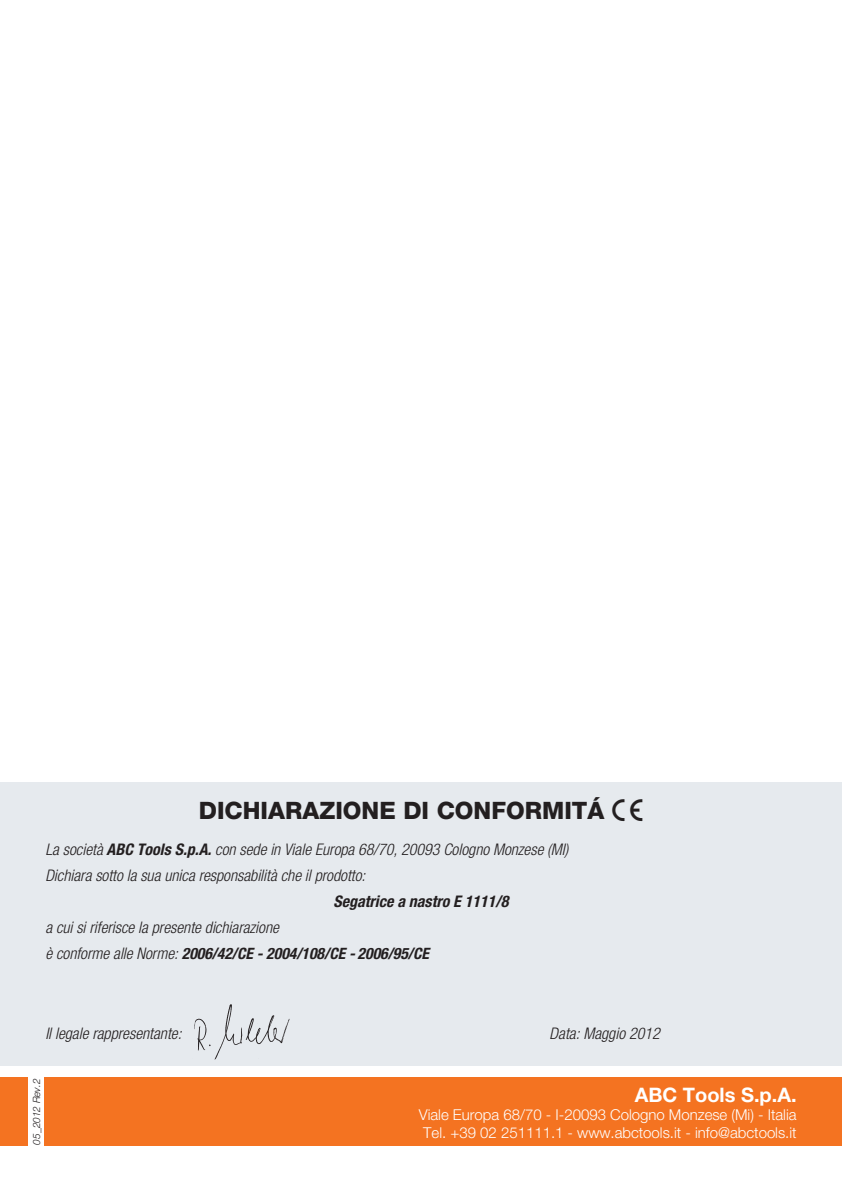
<style>
.page{position:relative;width:842px;height:1191px;background:#fff}
.page>*{position:absolute;margin:0;border:0;box-sizing:border-box;transform-origin:0 0}
.t1{font:800 24px "Helvetica Amos";color:#231f20}
.t2{font:700 20px "Helvetica Amos";color:#fff}
.t3{font:italic 300 16px "Helvetica Amos Cond";color:#231f20}
.t4{font:italic 700 16px "Helvetica Amos Cond";color:#231f20}
.t5{font:italic 700 15.6px "Helvetica Amos Cond";color:#231f20}
.t6{font:300 15px "Helvetica Amos";color:#fff}
.t7{font:italic 300 10px "Helvetica Amos";color:#231f20}
.s1{font-weight:700}
.s2{font-weight:300;font-size:16px}
</style>
<div class="page">
<div style="left:0;top:1077px;width:842px;height:68px;background:#f47321"></div>
<div style="left:28px;top:1069px;width:16px;height:85px;background:#fff"></div>
<div style="left:0;top:782px;width:842px;height:284px;background:#e6eaee"></div>
<img style="left:194px;top:1004px;width:96px;height:55px">
<p class="t1" style="left:199px;top:796px;width:407px">DICHIARAZIONE DI CONFORMITÁ</p>
<p class="t3" style="left:45px;top:840px;width:524px">La società <span class="s1">ABC Tools S.p.A.</span> con sede in Viale Europa 68/70, 20093 Cologno Monzese (MI)</p>
<p class="t3" style="left:45px;top:866px;width:321px">Dichiara sotto la sua unica responsabilità che il prodotto:</p>
<p class="t4" style="left:333px;top:892px;width:177px">Segatrice a nastro E 1111/8</p>
<p class="t3" style="left:45px;top:918px;width:235px">a cui si riferisce la presente dichiarazione</p>
<p class="t5" style="left:45px;top:944px;width:385px"><span class="s2">è conforme alle Norme:</span> 2006/42/CE - 2004/108/CE - 2006/95/CE</p>
<p class="t3" style="left:45px;top:1024px;width:138px">Il legale rappresentante:</p>
<p class="t3" style="left:550px;top:1024px;width:112px">Data: Maggio 2012</p>
<p class="t7" style="left:31px;top:1144px;width:67px;rotate:-90deg">05_2012 Rev.2</p>
<p class="t2" style="left:635px;top:1083px;width:163px">ABC Tools S.p.A.</p>
<p class="t6" style="left:419px;top:1105px;width:379px">Viale Europa 68/70 - I-20093 Cologno Monzese (Mi) - Italia</p>
<p class="t6" style="left:423px;top:1123px;width:375px">Tel. +39 02 251111.1 - www.abctools.it - info@abctools.it</p>
</div>
